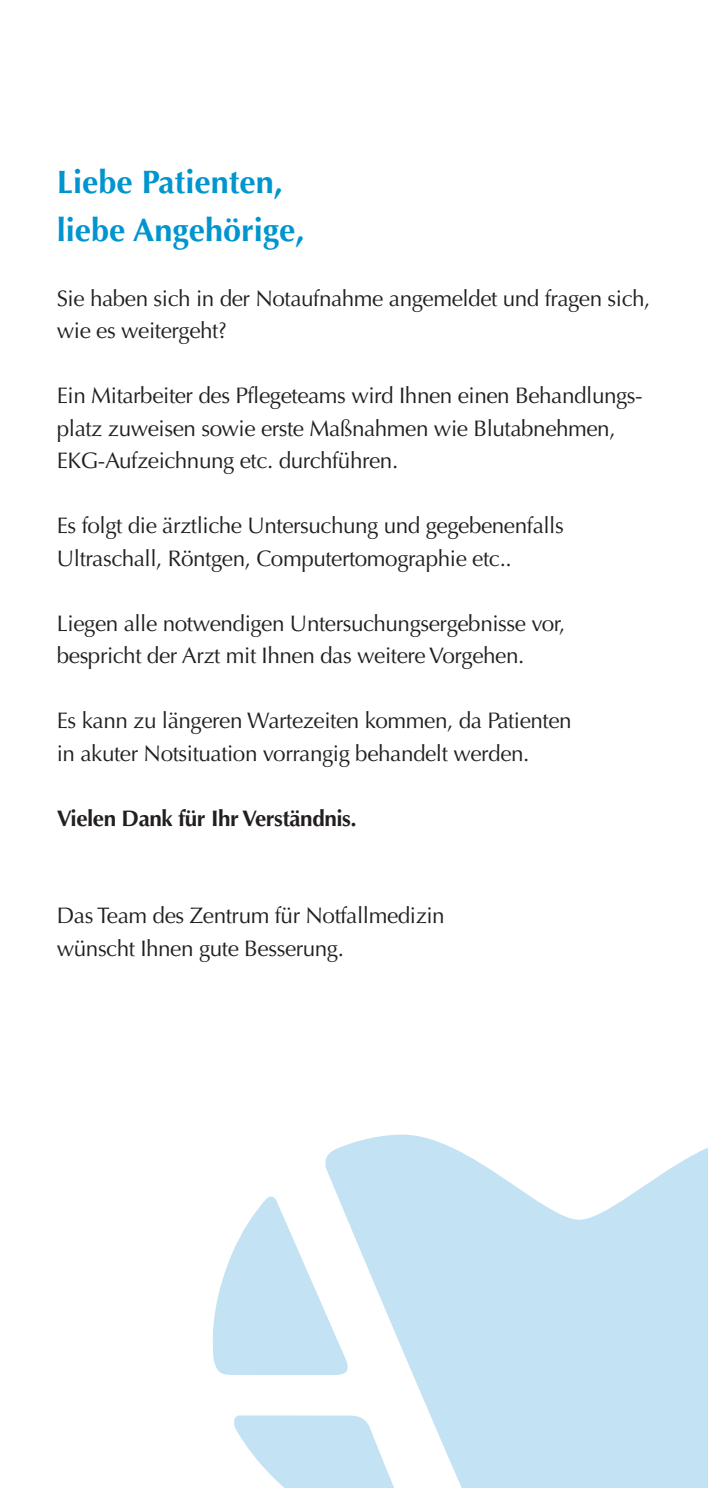
<style>
.page{position:relative;width:708px;height:1488px;background:#fff}
.page>*{position:absolute;margin:0;border:0;box-sizing:border-box;transform-origin:0 0}
.t1{font:700 32.5px/47.5px "Optima";color:#0095ce}
.t2{font:22.5px/32.5px "Optima";letter-spacing:-.02em;color:#231f20}
.t3{font:700 22.5px "Optima";letter-spacing:-.02em;color:#231f20}
</style>
<div class="page">
<svg style="left:213px;top:1135px;width:495px;height:353px;fill:#c3e2f3"></svg>
<h1 class="t1" style="left:57px;top:161px;width:249px">Liebe Patienten, liebe Angehörige,</h1>
<p class="t2" style="left:57px;top:284px;width:595px">Sie haben sich in der Notaufnahme angemeldet und fragen sich, wie es weitergeht?</p>
<p class="t2" style="left:57px;top:381px;width:587px">Ein Mitarbeiter des Pflegeteams wird Ihnen einen Behandlungs&shy;platz zuweisen sowie erste Maßnahmen wie Blutabnehmen,<br>EKG-Aufzeichnung etc. durchführen.</p>
<p class="t2" style="left:57px;top:511px;width:508px">Es folgt die ärztliche Untersuchung und gegebenenfalls<br>Ultraschall, Röntgen, Computertomographie etc..</p>
<p class="t2" style="left:57px;top:609px;width:510px">Liegen alle notwendigen Untersuchungsergebnisse vor, bespricht der Arzt mit Ihnen das weitere Vorgehen.</p>
<p class="t2" style="left:57px;top:706px;width:516px">Es kann zu längeren Wartezeiten kommen, da Patienten in akuter Notsituation vorrangig behandelt werden.</p>
<p class="t3" style="left:57px;top:809px;width:301px">Vielen Dank für Ihr Verständnis.</p>
<p class="t2" style="left:57px;top:901px;width:389px">Das Team des Zentrum für Notfallmedizin wünscht Ihnen gute Besserung.</p>
</div>
